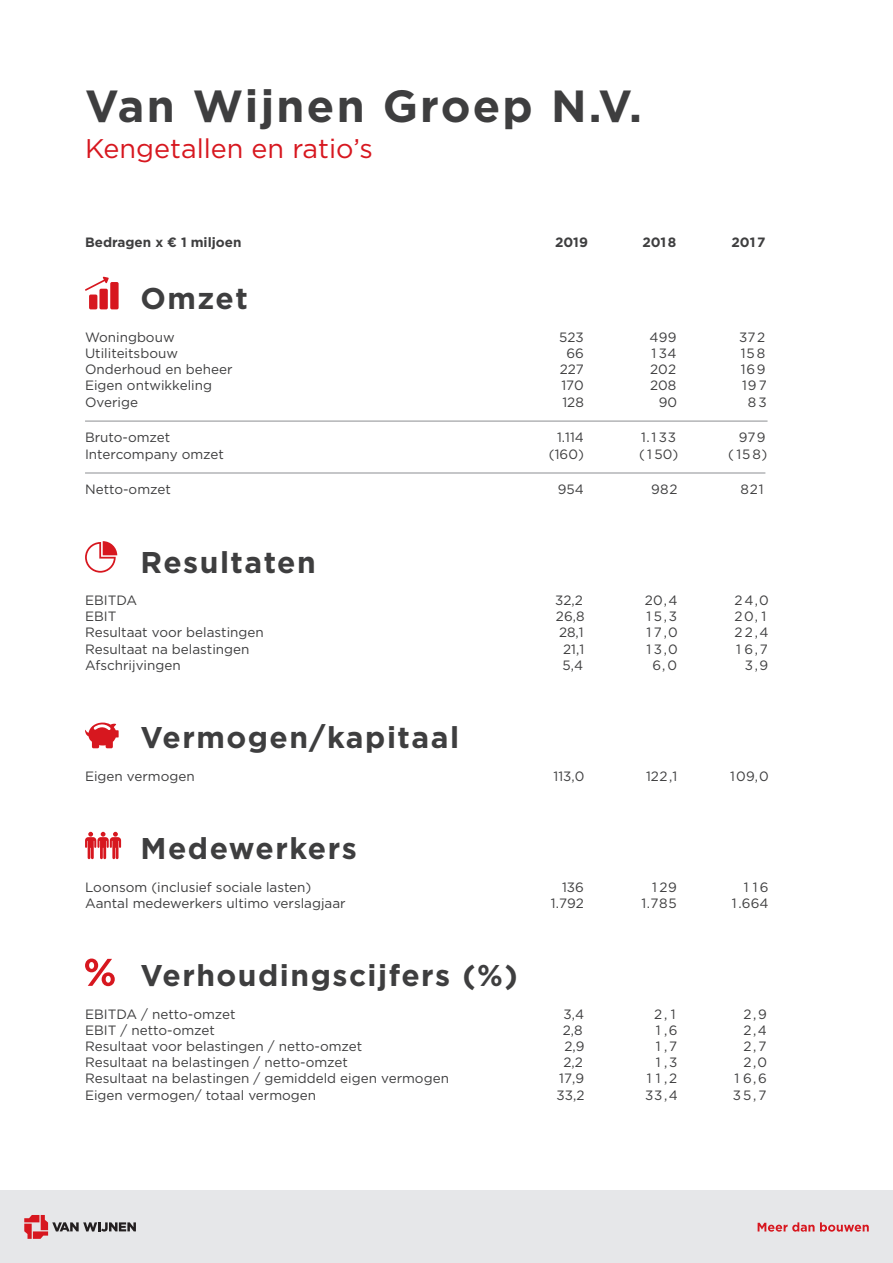
<style>
.page{position:relative;width:893px;height:1263px;background:#fff}
.page>*{position:absolute;margin:0;border:0;box-sizing:border-box;transform-origin:0 0}
.t1{font:700 45px "Gotham";letter-spacing:.05em;color:#3e3e3f}
.t2{font:700 30px "Gotham";letter-spacing:.05em;color:#3e3e3f}
.t3{font:27px "Gotham";color:#d7171f}
.t4{font:13.5px/16.2px "Gotham";color:#3e3e3f;text-align:right}
.t5{font:700 13.5px "Gotham";color:#3e3e3f}
.t6{font:13.5px/16.2px "Gotham";letter-spacing:.13em;color:#3e3e3f;text-align:right}
</style>
<div class="page">
<div style="left:0;top:1191px;width:893px;height:72px;background:#e6e7e9"></div>
<svg style="left:758px;top:1222px;width:111px;height:10px"></svg>
<svg style="left:24px;top:1215px;width:112px;height:24px"></svg>
<div style="left:89px;top:295px;width:8px;height:14px;background:#d7171f;border-radius:2px"></div>
<div style="left:99px;top:289px;width:9px;height:20px;background:#d7171f;border-radius:2px"></div>
<div style="left:110px;top:282px;width:9px;height:27px;background:#d7171f;border-radius:2px"></div>
<svg style="left:85px;top:277px;width:24px;height:14px"></svg>
<hr style="left:85px;top:421px;width:682px;height:1px;background:#939598">
<hr style="left:85px;top:472px;width:680px;height:1px;background:#939598">
<svg style="left:85px;top:541px;width:32px;height:32px"></svg>
<svg style="left:85px;top:722px;width:34px;height:26px"></svg>
<svg style="left:85px;top:832px;width:36px;height:27px"></svg>
<svg style="left:85px;top:958px;width:30px;height:28px"></svg>
<h1 class="t1" style="left:85px;top:76px;width:558px">Van Wijnen Groep N.V.</h1>
<h3 class="t3" style="left:85px;top:131px;width:289px">Kengetallen en ratio’s</h3>
<p class="t5" style="left:85px;top:233px;width:158px">Bedragen x € 1 miljoen</p>
<p class="t5" style="left:555px;top:233px;width:34px">2019</p>
<p class="t5" style="left:642px;top:233px;width:35px">2018</p>
<p class="t5" style="left:731px;top:233px;width:35px">2017</p>
<h2 class="t2" style="left:141px;top:279px;width:109px">Omzet</h2>
<p class="t4" style="left:85px;top:329px;width:91px">Woningbouw</p>
<p class="t4" style="left:559px;top:329px;width:26px">523</p>
<p class="t4" style="left:85px;top:345px;width:94px">Utiliteitsbouw</p>
<p class="t4" style="left:566px;top:345px;width:19px">66</p>
<p class="t4" style="left:85px;top:361px;width:149px">Onderhoud en beheer</p>
<p class="t4" style="left:560px;top:361px;width:26px">227</p>
<p class="t4" style="left:85px;top:377px;width:128px">Eigen ontwikkeling</p>
<p class="t4" style="left:561px;top:377px;width:24px">170</p>
<p class="t4" style="left:85px;top:393px;width:54px">Overige</p>
<p class="t4" style="left:562px;top:393px;width:23px">128</p>
<p class="t4" style="left:85px;top:429px;width:87px">Bruto-omzet</p>
<p class="t4" style="left:557px;top:429px;width:28px">1.114</p>
<p class="t4" style="left:85px;top:445px;width:141px">Intercompany omzet</p>
<p class="t4" style="left:549px;top:445px;width:36px">(160)</p>
<p class="t4" style="left:85px;top:481px;width:87px">Netto-omzet</p>
<p class="t4" style="left:558px;top:481px;width:28px">954</p>
<p class="t4" style="left:649px;top:329px;width:29px">499<br>134<br>202<br>208<br>90</p>
<p class="t4" style="left:639px;top:429px;width:41px;text-align:left">1.133 (150)</p>
<p class="t4" style="left:651px;top:481px;width:28px">982</p>
<p class="t6" style="left:739px;top:329px;width:29px">372<br>158<br>169<br>197<br>83</p>
<p class="t4" style="left:728px;top:429px;width:40px">979 (158)</p>
<p class="t4" style="left:740px;top:481px;width:25px">821</p>
<h2 class="t2" style="left:141px;top:542px;width:177px">Resultaten</h2>
<p class="t4" style="left:85px;top:592px;width:54px">EBITDA</p>
<p class="t4" style="left:555px;top:592px;width:29px">32,2</p>
<p class="t4" style="left:85px;top:608px;width:33px">EBIT</p>
<p class="t4" style="left:556px;top:608px;width:30px">26,8</p>
<p class="t4" style="left:85px;top:624px;width:180px">Resultaat voor belastingen</p>
<p class="t4" style="left:559px;top:624px;width:26px">28,1</p>
<p class="t4" style="left:85px;top:640px;width:166px">Resultaat na belastingen</p>
<p class="t4" style="left:563px;top:640px;width:23px">21,1</p>
<p class="t4" style="left:85px;top:657px;width:97px">Afschrijvingen</p>
<p class="t4" style="left:563px;top:657px;width:22px">5,4</p>
<p class="t4" style="left:645px;top:592px;width:34px;text-align:center">20,4<br>15,3<br>17,0<br>13,0<br>6,0</p>
<p class="t4" style="left:734px;top:592px;width:36px">24,0<br>20, 1<br>22,4<br>1 6,7<br>3,9</p>
<h2 class="t2" style="left:141px;top:718px;width:320px">Vermogen/kapitaal</h2>
<p class="t4" style="left:85px;top:767px;width:111px">Eigen vermogen</p>
<p class="t4" style="left:554px;top:767px;width:32px">113,0</p>
<p class="t4" style="left:646px;top:767px;width:33px">122,1</p>
<p class="t4" style="left:730px;top:767px;width:40px">109,0</p>
<h2 class="t2" style="left:141px;top:829px;width:218px">Medewerkers</h2>
<p class="t4" style="left:85px;top:878px;width:228px">Loonsom (inclusief sociale lasten)</p>
<p class="t4" style="left:562px;top:878px;width:23px">136</p>
<p class="t4" style="left:85px;top:894px;width:262px">Aantal medewerkers ultimo verslagjaar</p>
<p class="t4" style="left:551px;top:894px;width:35px">1.792</p>
<h2 class="t2" style="left:141px;top:956px;width:379px">Verhoudingscijfers (%)</h2>
<p class="t4" style="left:85px;top:1005px;width:152px">EBITDA / netto-omzet</p>
<p class="t4" style="left:564px;top:1005px;width:22px">3,4</p>
<p class="t4" style="left:85px;top:1021px;width:132px">EBIT / netto-omzet</p>
<p class="t4" style="left:563px;top:1021px;width:21px">2,8</p>
<p class="t4" style="left:85px;top:1038px;width:279px">Resultaat voor belastingen / netto-omzet</p>
<p class="t4" style="left:564px;top:1038px;width:22px">2,9</p>
<p class="t4" style="left:85px;top:1054px;width:264px">Resultaat na belastingen / netto-omzet</p>
<p class="t4" style="left:563px;top:1054px;width:21px">2,2</p>
<p class="t4" style="left:85px;top:1070px;width:365px">Resultaat na belastingen / gemiddeld eigen vermogen</p>
<p class="t4" style="left:559px;top:1070px;width:26px">17,9</p>
<p class="t4" style="left:85px;top:1086px;width:233px">Eigen vermogen/ totaal vermogen</p>
<p class="t4" style="left:556px;top:1086px;width:29px">33,2</p>
<p class="t4" style="left:642px;top:878px;width:37px">129<br>1.785</p>
<p class="t4" style="left:732px;top:878px;width:38px">116<br>1.664</p>
<p class="t4" style="left:645px;top:1005px;width:34px">2,1<br>1,6<br>1,7<br>1,3<br>11,2<br>33,4</p>
<p class="t4" style="left:733px;top:1005px;width:36px">2,9<br>2,4<br>2,7<br>2,0<br>1 6,6<br>35,7</p>
</div>
